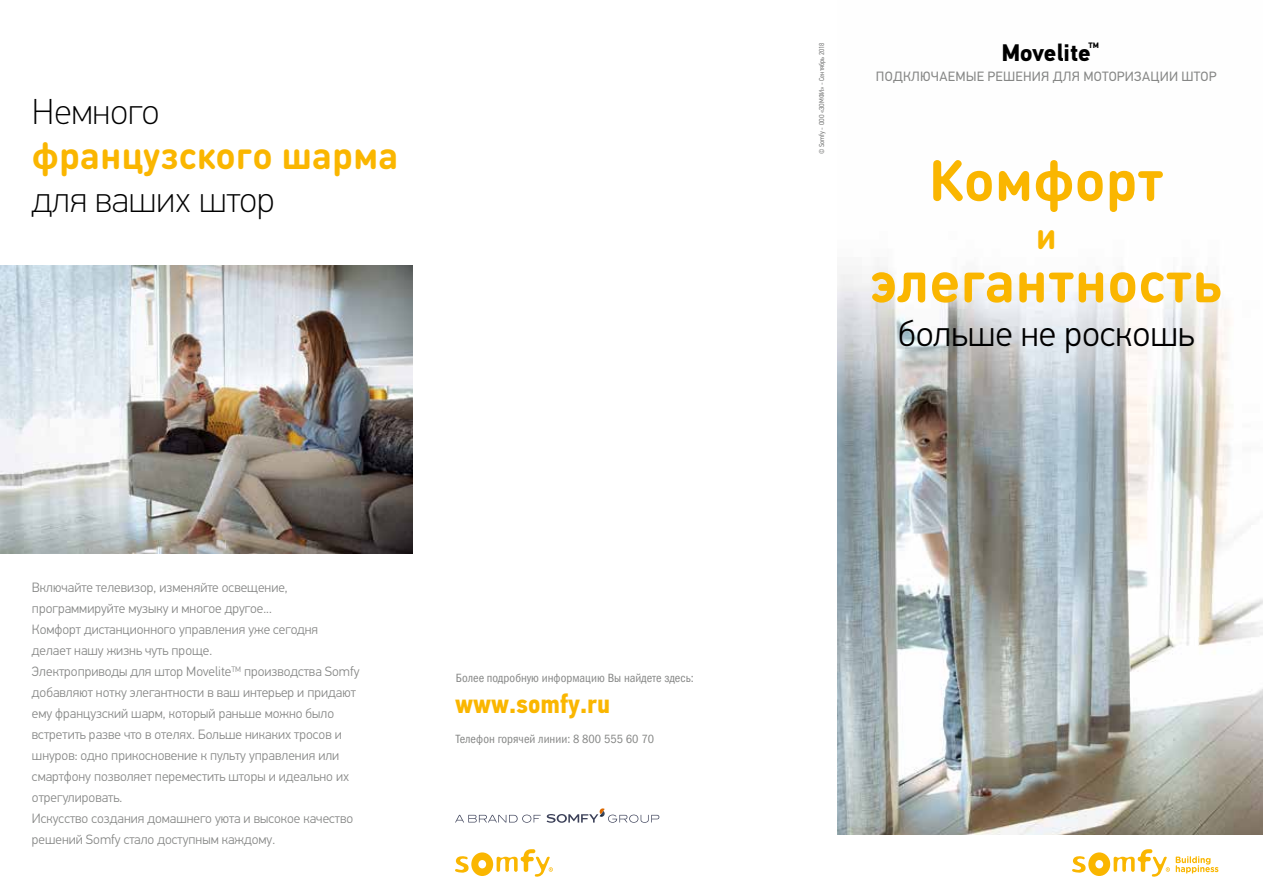
<style>
.page{position:relative;width:1263px;height:893px;background:#fff}
.page>*{position:absolute;margin:0;border:0;box-sizing:border-box;transform-origin:0 0}
.t1{font:700 57px "DIN Round Pro";color:#fab600}
.t2{font:700 37.5px "DIN Round Pro";color:#fab600}
.t3{font:100 36px "PF Din Text Pro";color:#000}
.t4{font:300 36px "PF Din Text Pro";color:#000}
.t5{font:700 36px "DIN Round Pro";color:#fab600}
.t6{font:700 27px "PF Din Text Cond Pro";color:#fab600}
.t7{font:700 24px "PF Din Text Pro";color:#000}
.t8{font:300 13.5px/21px "PF Din Text Pro";color:#868786}
.t9{font:13.5px "PF Din Text Pro";letter-spacing:.02em;color:#868786}
.t10{font:12px "Franklin Gothic Book Cond C";color:#868786}
.t11{font:700 7.8px "PF Din Text Pro";color:#000}
.t12{font:7.2px "PF Din Text Cond Pro";color:#7a7b7a}
</style>
<div class="page">
<svg style="left:455px;top:849px;width:98px;height:28px"></svg>
<img style="left:0;top:265px;width:412px;height:289px">
<svg style="left:455px;top:815px;width:86px;height:8px"></svg>
<svg style="left:547px;top:808px;width:112px;height:15px"></svg>
<img style="left:838px;top:265px;width:425px;height:570px">
<svg style="left:1072px;top:849px;width:98px;height:28px"></svg>
<svg style="left:1176px;top:856px;width:42px;height:18px"></svg>
<h3 class="t3" style="left:32px;top:91px;width:129px">Немного</h3>
<h2 class="t2" style="left:32px;top:129px;width:368px">французского шарма</h2>
<h3 class="t3" style="left:32px;top:179px;width:244px">для ваших штор</h3>
<p class="t8" style="left:32px;top:577px;width:329px">Включайте телевизор, изменяйте освещение, программируйте музыку и многое другое...<br>Комфорт дистанционного управления уже сегодня делает нашу жизнь чуть проще.<br>Электроприводы для штор Movelite<sup>TM</sup> производства Somfy добавляют нотку элегантности в ваш интерьер и придают ему французский шарм, который раньше можно было встретить разве что в отелях. Больше никаких тросов и шнуров: одно прикосновение к пульту управления или смартфону позволяет переместить шторы и идеально их отрегулировать.<br>Искусство создания домашнего уюта и высокое качество решений Somfy стало доступным каждому.</p>
<p class="t10" style="left:456px;top:671px;width:239px">Более подробную информацию Вы найдете здесь:</p>
<h3 class="t6" style="left:455px;top:687px;width:157px">www.somfy.ru</h3>
<p class="t10" style="left:456px;top:733px;width:200px">Телефон горячей линии: 8 800 555 60 70</p>
<p class="t12" style="left:817px;top:154px;width:113px;rotate:-90deg">© Somfy - ООО «ЗОМФИ» - Сентябрь 2018</p>
<p class="t11" style="left:1088px;top:41px;width:12px">TM</p>
<h3 class="t7" style="left:1001px;top:38px;width:91px">Movelite</h3>
<p class="t9" style="left:876px;top:68px;width:342px">ПОДКЛЮЧАЕМЫЕ РЕШЕНИЯ ДЛЯ МОТОРИЗАЦИИ ШТОР</p>
<h1 class="t1" style="left:928px;top:141px;width:237px">Комфорт</h1>
<h3 class="t5" style="left:1036px;top:211px;width:22px">и</h3>
<h1 class="t1" style="left:870px;top:242px;width:354px">элегантность</h1>
<h3 class="t4" style="left:898px;top:312px;width:298px">больше не роскошь</h3>
</div>
